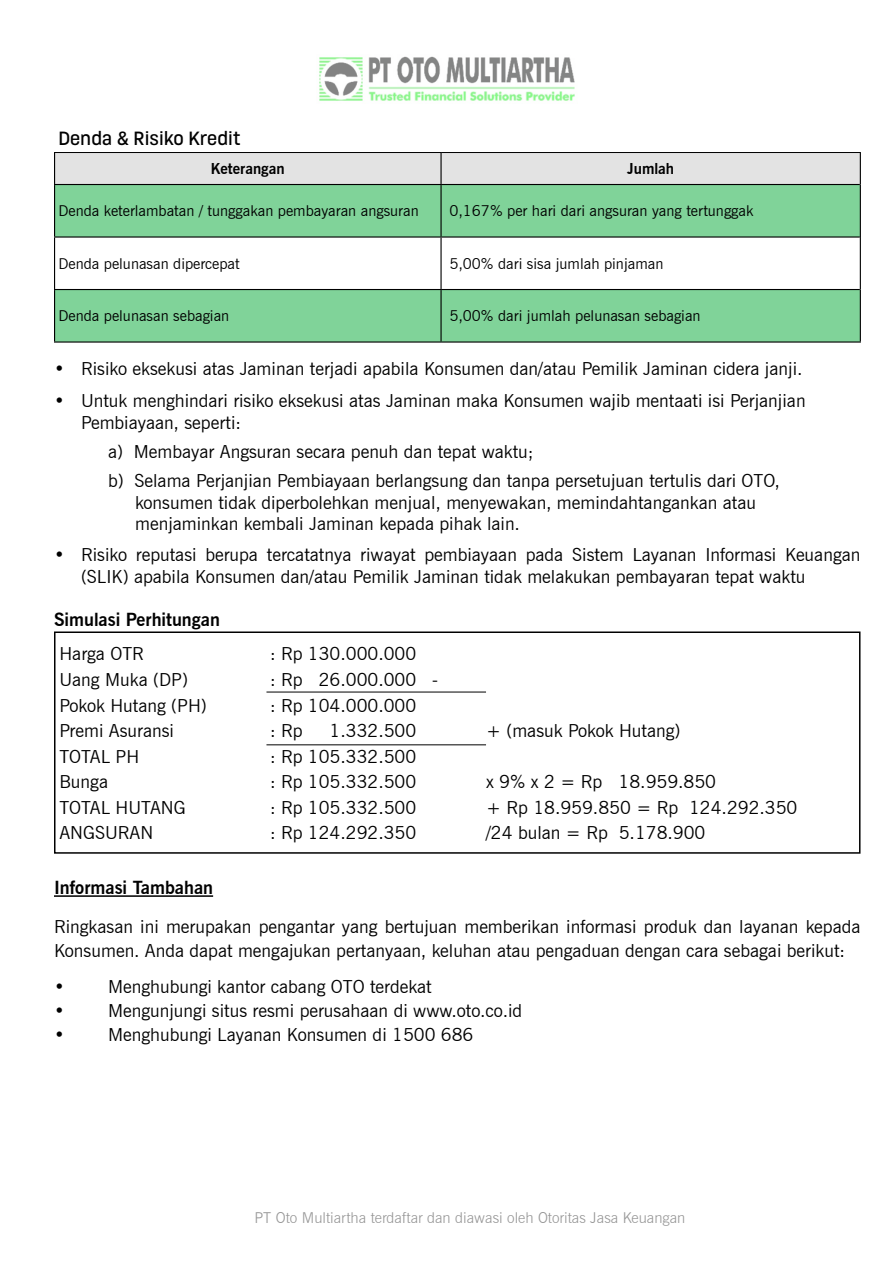
<style>
.page{position:relative;width:893px;height:1263px;background:#fff}
.page>*{position:absolute;margin:0;border:0;box-sizing:border-box;transform-origin:0 0}
.t1{font:500 19.05px "Urbandale";color:#000}
.t2{font:18px/21.6px "News Gothic BT";color:#000}
.t3{font:700 18px "News Gothic BT";color:#000}
.t4{font:15px "News Gothic BT";color:#000}
.t5{font:300 15px "News Gothic BT";color:#969696}
.t6{font:700 15px "News Gothic BT";color:#000}
</style>
<div class="page">
<img style="left:319px;top:56px;width:256px;height:45px">
<div style="left:55px;top:153px;width:805px;height:31px;background:#e3e3e3"></div>
<svg style="left:55px;top:185px;width:805px;height:156px;fill:#80d399"></svg>
<hr style="left:54px;top:152px;width:387px;height:1px;background:#000">
<hr style="left:441px;top:152px;width:420px;height:1px;background:#000">
<hr style="left:54px;top:153px;width:1px;height:31px;background:#000">
<hr style="left:440px;top:153px;width:2px;height:31px;background:#000">
<hr style="left:54px;top:184px;width:387px;height:1px;background:#000">
<hr style="left:54px;top:185px;width:1px;height:51px;background:#000">
<hr style="left:441px;top:184px;width:419px;height:1px;background:#000">
<hr style="left:440px;top:185px;width:2px;height:51px;background:#000">
<hr style="left:54px;top:236px;width:387px;height:2px;background:#000">
<hr style="left:54px;top:238px;width:1px;height:51px;background:#000">
<hr style="left:441px;top:236px;width:419px;height:2px;background:#000">
<hr style="left:440px;top:238px;width:2px;height:51px;background:#000">
<hr style="left:54px;top:289px;width:387px;height:1px;background:#000">
<hr style="left:54px;top:290px;width:1px;height:51px;background:#000">
<hr style="left:441px;top:289px;width:419px;height:1px;background:#000">
<hr style="left:440px;top:290px;width:2px;height:51px;background:#000">
<hr style="left:54px;top:341px;width:387px;height:2px;background:#000">
<hr style="left:441px;top:341px;width:420px;height:2px;background:#000">
<hr style="left:860px;top:153px;width:1px;height:31px;background:#000">
<hr style="left:860px;top:184px;width:1px;height:53px;background:#000">
<hr style="left:860px;top:237px;width:1px;height:52px;background:#000">
<hr style="left:860px;top:289px;width:1px;height:52px;background:#000">
<hr style="left:266px;top:744px;width:220px;height:1px;background:#000">
<hr style="left:266px;top:692px;width:220px;height:1px;background:#000">
<div style="left:54px;top:631px;width:806px;height:223px;border:2px solid #000"></div>
<hr style="left:54px;top:895px;width:159px;height:2px;background:#000">
<p class="t1" style="left:58px;top:126px;width:184px">Denda &amp; Risiko Kredit</p>
<p class="t6" style="left:211px;top:160px;width:75px">Keterangan</p>
<p class="t6" style="left:627px;top:160px;width:49px">Jumlah</p>
<p class="t4" style="left:58px;top:202px;width:362px">Denda keterlambatan / tunggakan pembayaran angsuran</p>
<p class="t4" style="left:449px;top:202px;width:306px">0,167% per hari dari angsuran yang tertunggak</p>
<p class="t4" style="left:58px;top:255px;width:183px">Denda pelunasan dipercepat</p>
<p class="t4" style="left:449px;top:255px;width:216px">5,00% dari sisa jumlah pinjaman</p>
<p class="t4" style="left:58px;top:307px;width:172px">Denda pelunasan sebagian</p>
<p class="t4" style="left:449px;top:307px;width:253px">5,00% dari jumlah pelunasan sebagian</p>
<p class="t2" style="left:54px;top:358px;width:750px">• Risiko eksekusi atas Jaminan terjadi apabila Konsumen dan/atau Pemilik Jaminan cidera janji.</p>
<p class="t2" style="left:81px;top:390px;width:726px;text-indent:-27px">• Untuk menghindari risiko eksekusi atas Jaminan maka Konsumen wajib mentaati isi Perjanjian<br>Pembiayaan, seperti:</p>
<p class="t2" style="left:108px;top:441px;width:427px">a) Membayar Angsuran secara penuh dan tepat waktu;</p>
<p class="t2" style="left:108px;top:470px;width:673px">b) Selama Perjanjian Pembiayaan berlangsung dan tanpa persetujuan tertulis dari OTO,</p>
<p class="t2" style="left:135px;top:491px;width:623px">konsumen tidak diperbolehkan menjual, menyewakan, memindahtangankan atau</p>
<p class="t2" style="left:135px;top:513px;width:386px">menjaminkan kembali Jaminan kepada pihak lain.</p>
<p class="t2" style="left:81px;top:544px;width:781px;text-indent:-27px">• Risiko reputasi berupa tercatatnya riwayat pembiayaan pada Sistem Layanan Informasi Keuangan (SLIK) apabila Konsumen dan/atau Pemilik Jaminan tidak melakukan pembayaran tepat waktu</p>
<p class="t3" style="left:54px;top:609px;width:167px">Simulasi Perhitungan</p>
<p class="t2" style="left:59px;top:643px;width:86px">Harga OTR</p>
<p class="t2" style="left:270px;top:643px;width:148px">: Rp 130.000.000</p>
<p class="t2" style="left:59px;top:669px;width:130px">Uang Muka (DP)</p>
<p class="t2" style="left:270px;top:669px;width:169px">: Rp 26.000.000 -</p>
<p class="t2" style="left:59px;top:694px;width:149px">Pokok Hutang (PH)</p>
<p class="t2" style="left:270px;top:694px;width:148px">: Rp 104.000.000</p>
<p class="t2" style="left:59px;top:720px;width:116px">Premi Asuransi</p>
<p class="t2" style="left:270px;top:720px;width:34px">: Rp</p>
<p class="t2" style="left:330px;top:720px;width:88px">1.332.500</p>
<p class="t2" style="left:486px;top:720px;width:196px">+ (masuk Pokok Hutang)</p>
<p class="t2" style="left:59px;top:745px;width:81px">TOTAL PH</p>
<p class="t2" style="left:270px;top:745px;width:148px">: Rp 105.332.500</p>
<p class="t2" style="left:59px;top:771px;width:50px">Bunga</p>
<p class="t2" style="left:270px;top:771px;width:148px">: Rp 105.332.500</p>
<p class="t2" style="left:486px;top:771px;width:232px">x 9% x 2 = Rp 18.959.850</p>
<p class="t2" style="left:59px;top:796px;width:128px">TOTAL HUTANG</p>
<p class="t2" style="left:270px;top:796px;width:148px">: Rp 105.332.500</p>
<p class="t2" style="left:486px;top:796px;width:313px">+ Rp 18.959.850 = Rp 124.292.350</p>
<p class="t2" style="left:59px;top:822px;width:95px">ANGSURAN</p>
<p class="t2" style="left:270px;top:822px;width:148px">: Rp 124.292.350</p>
<p class="t2" style="left:486px;top:822px;width:221px">/24 bulan = Rp 5.178.900</p>
<p class="t3" style="left:54px;top:877px;width:161px">Informasi Tambahan</p>
<p class="t2" style="left:54px;top:915px;width:808px;line-height:24px">Ringkasan ini merupakan pengantar yang bertujuan memberikan informasi produk dan layanan kepada<br>Konsumen. Anda dapat mengajukan pertanyaan, keluhan atau pengaduan dengan cara sebagai berikut:</p>
<p class="t2" style="left:54px;top:976px;width:12px">•</p>
<p class="t2" style="left:108px;top:976px;width:325px">Menghubungi kantor cabang OTO terdekat</p>
<p class="t2" style="left:54px;top:1000px;width:12px">•</p>
<p class="t2" style="left:108px;top:1000px;width:416px">Mengunjungi situs resmi perusahaan di www.oto.co.id</p>
<p class="t2" style="left:54px;top:1024px;width:12px">•</p>
<p class="t2" style="left:108px;top:1024px;width:367px">Menghubungi Layanan Konsumen di 1500 686</p>
<p class="t5" style="left:254px;top:1208px;width:432px">PT Oto Multiartha terdaftar dan diawasi oleh Otoritas Jasa Keuangan</p>
</div>
